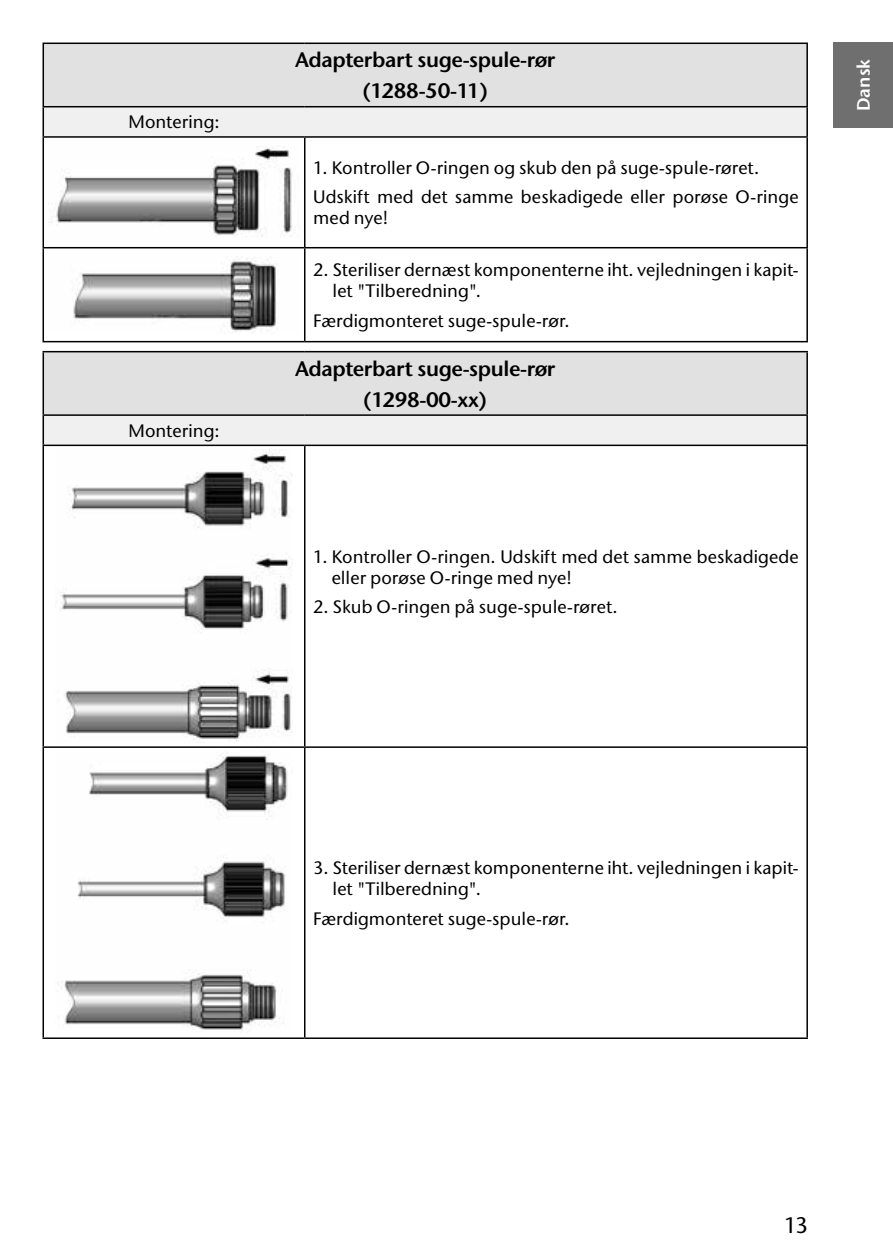
<style>
.page{position:relative;width:893px;height:1259px;background:#fff}
.page>*{position:absolute;margin:0;border:0;box-sizing:border-box;transform-origin:0 0}
.t1{font:500 22.5px "Stone Sans ITC Pro";color:#000}
.t2{font:600 21px/30.9px "Stone Sans ITC Pro";letter-spacing:-.02em;color:#000;text-align:center}
.t3{font:500 18px/21px "Stone Sans ITC Pro";letter-spacing:.005em;color:#000}
.t4{font:600 18px "Stone Sans ITC Pro";color:#fff}
</style>
<div class="page">
<div style="left:833px;top:43px;width:60px;height:85px;background:#706f6f"></div>
<div style="left:43px;top:43px;width:764px;height:64px;background:#e1e1e1"></div>
<hr style="left:806px;top:44px;width:2px;height:62px;background:#000">
<hr style="left:43px;top:138px;width:1px;height:109px;background:#000">
<hr style="left:806px;top:138px;width:2px;height:109px;background:#000">
<hr style="left:806px;top:248px;width:2px;height:93px;background:#000">
<hr style="left:43px;top:43px;width:262px;height:1px;background:#000">
<hr style="left:43px;top:44px;width:1px;height:62px;background:#000">
<hr style="left:305px;top:43px;width:503px;height:1px;background:#000">
<hr style="left:43px;top:106px;width:262px;height:1px;background:#000">
<hr style="left:305px;top:106px;width:503px;height:1px;background:#000">
<hr style="left:304px;top:138px;width:1px;height:109px;background:#000">
<hr style="left:43px;top:247px;width:262px;height:1px;background:#000">
<hr style="left:43px;top:248px;width:1px;height:93px;background:#000">
<hr style="left:305px;top:247px;width:503px;height:1px;background:#000">
<hr style="left:305px;top:341px;width:503px;height:1px;background:#000">
<hr style="left:304px;top:248px;width:1px;height:93px;background:#000">
<div style="left:43px;top:107px;width:763px;height:29px;background:#f0f0f0"></div>
<hr style="left:305px;top:136px;width:503px;height:2px;background:#000">
<hr style="left:43px;top:341px;width:262px;height:1px;background:#000">
<hr style="left:43px;top:136px;width:262px;height:2px;background:#000">
<hr style="left:806px;top:107px;width:2px;height:29px;background:#000">
<img style="left:51px;top:146px;width:241px;height:91px">
<img style="left:73px;top:256px;width:203px;height:76px">
<div style="left:43px;top:352px;width:764px;height:63px;background:#e1e1e1"></div>
<hr style="left:806px;top:352px;width:2px;height:62px;background:#000">
<hr style="left:43px;top:446px;width:1px;height:300px;background:#000">
<hr style="left:806px;top:446px;width:2px;height:300px;background:#000">
<hr style="left:806px;top:748px;width:2px;height:289px;background:#000">
<hr style="left:43px;top:351px;width:262px;height:1px;background:#000">
<hr style="left:43px;top:352px;width:1px;height:62px;background:#000">
<hr style="left:305px;top:351px;width:503px;height:1px;background:#000">
<hr style="left:43px;top:414px;width:262px;height:2px;background:#000">
<hr style="left:305px;top:414px;width:503px;height:2px;background:#000">
<hr style="left:304px;top:446px;width:1px;height:300px;background:#000">
<hr style="left:43px;top:746px;width:262px;height:2px;background:#000">
<hr style="left:43px;top:748px;width:1px;height:289px;background:#000">
<hr style="left:305px;top:746px;width:503px;height:2px;background:#000">
<hr style="left:305px;top:1037px;width:503px;height:2px;background:#000">
<hr style="left:304px;top:748px;width:1px;height:289px;background:#000">
<div style="left:43px;top:415px;width:764px;height:29px;background:#f0f0f0"></div>
<hr style="left:305px;top:444px;width:503px;height:2px;background:#000">
<hr style="left:43px;top:1037px;width:262px;height:2px;background:#000">
<hr style="left:43px;top:444px;width:262px;height:2px;background:#000">
<hr style="left:806px;top:416px;width:2px;height:28px;background:#000">
<img style="left:60px;top:449px;width:232px;height:292px">
<img style="left:58px;top:752px;width:230px;height:280px">
<p class="t3" style="left:128px;top:112px;width:93px">Montering:</p>
<p class="t3" style="left:128px;top:420px;width:93px">Montering:</p>
<p class="t2" style="left:295px;top:44px;width:262px">Adapterbart suge-spule-rør (1288-50-11)</p>
<p class="t3" style="left:313px;top:153px;width:487px;line-height:29.4px">1. Kontroller O-ringen og skub den på suge-spule-røret.<br>Udskift med det samme beskadigede eller porøse O-ringe</p>
<p class="t3" style="left:313px;top:207px;width:76px">med nye!</p>
<p class="t3" style="left:333px;top:259px;width:468px;text-indent:-19px">2. Steriliser dernæst komponenterne iht. vejledningen i kapit&shy;let "Tilberedning".</p>
<p class="t3" style="left:313px;top:310px;width:258px">Færdigmonteret suge-spule-rør.</p>
<p class="t2" style="left:295px;top:353px;width:262px">Adapterbart suge-spule-rør (1298-00-xx)</p>
<p class="t3" style="left:332px;top:546px;width:468px;text-indent:-18px">1. Kontroller O-ringen. Udskift med det samme beskadigede eller porøse O-ringe med nye!</p>
<p class="t3" style="left:313px;top:596px;width:306px">2. Skub O-ringen på suge-spule-røret.</p>
<p class="t4" style="left:852px;top:111px;width:54px;rotate:-90deg">Dansk</p>
<p class="t3" style="left:333px;top:857px;width:468px;text-indent:-19px">3. Steriliser dernæst komponenterne iht. vejledningen i kapit&shy;let "Tilberedning".</p>
<p class="t3" style="left:313px;top:907px;width:258px">Færdigmonteret suge-spule-rør.</p>
<p class="t1" style="left:784px;top:1211px;width:25px">13</p>
</div>
